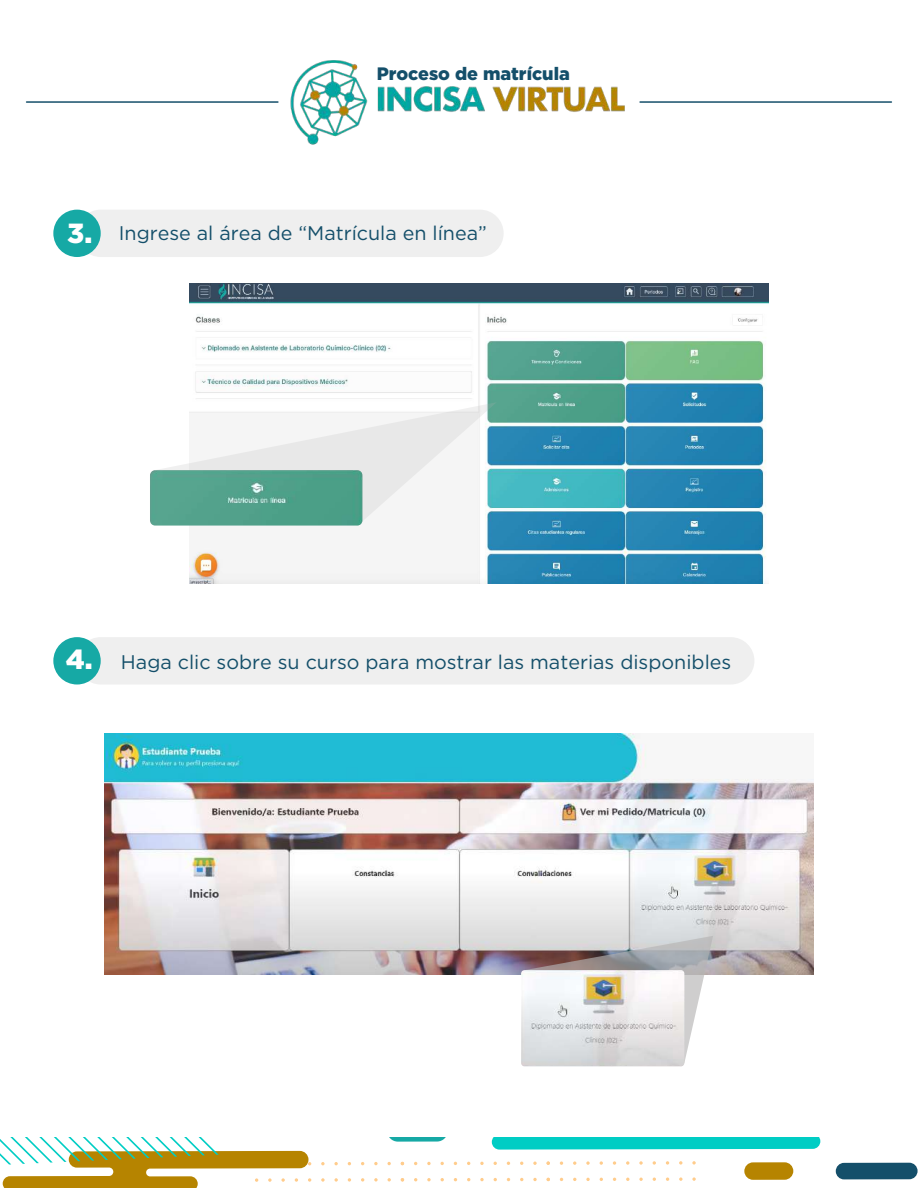
<style>
.page{position:relative;width:918px;height:1188px;background:#fff}
.page>*{position:absolute;margin:0;border:0;box-sizing:border-box;transform-origin:0 0}
.t1{font:900 27.75px "Gotham";color:#fff}
.t2{font:19.65px "Gotham";color:#144f6a}
.t3{font:900 18px "Gotham";color:#144f6a}
.s1{font-weight:900;font-size:27.75px;color:#fff}
</style>
<div class="page">
<div style="left:77px;top:210px;width:427px;height:47px;background:#efefef;border-radius:24px"></div>
<div style="left:53px;top:210px;width:48px;height:47px;background:#16a9a5;border-radius:50%"></div>
<div style="left:77px;top:637px;width:677px;height:48px;background:#efefef;border-radius:24px"></div>
<div style="left:53px;top:637px;width:48px;height:48px;background:#16a9a5;border-radius:50%"></div>
<img style="left:290px;top:60px;width:335px;height:85px">
<hr style="left:640px;top:101px;width:251px;height:2px;background:#154f6a">
<hr style="left:27px;top:101px;width:251px;height:2px;background:#154f6a">
<img style="left:190px;top:284px;width:578px;height:300px">
<svg style="left:159px;top:402px;width:338px;height:124px"></svg>
<img style="left:150px;top:470px;width:212px;height:56px">
<svg style="left:374px;top:1178px;width:4px;height:4px"></svg>
<svg style="left:361px;top:1178px;width:3px;height:4px"></svg>
<svg style="left:348px;top:1178px;width:3px;height:4px"></svg>
<svg style="left:334px;top:1178px;width:4px;height:4px"></svg>
<svg style="left:321px;top:1178px;width:4px;height:4px"></svg>
<svg style="left:387px;top:1162px;width:4px;height:3px"></svg>
<svg style="left:374px;top:1162px;width:4px;height:3px"></svg>
<svg style="left:334px;top:1162px;width:4px;height:3px"></svg>
<svg style="left:321px;top:1162px;width:4px;height:3px"></svg>
<svg style="left:533px;top:1178px;width:4px;height:3px"></svg>
<svg style="left:480px;top:1178px;width:4px;height:3px"></svg>
<svg style="left:427px;top:1178px;width:4px;height:3px"></svg>
<svg style="left:533px;top:1162px;width:4px;height:3px"></svg>
<svg style="left:480px;top:1162px;width:4px;height:3px"></svg>
<svg style="left:427px;top:1162px;width:4px;height:3px"></svg>
<svg style="left:692px;top:1177px;width:4px;height:4px"></svg>
<svg style="left:679px;top:1177px;width:4px;height:4px"></svg>
<svg style="left:666px;top:1177px;width:3px;height:4px"></svg>
<svg style="left:639px;top:1178px;width:4px;height:3px"></svg>
<svg style="left:586px;top:1178px;width:4px;height:3px"></svg>
<svg style="left:692px;top:1161px;width:4px;height:4px"></svg>
<svg style="left:666px;top:1161px;width:3px;height:4px"></svg>
<svg style="left:653px;top:1161px;width:3px;height:4px"></svg>
<svg style="left:639px;top:1161px;width:4px;height:4px"></svg>
<svg style="left:626px;top:1161px;width:3px;height:4px"></svg>
<svg style="left:613px;top:1161px;width:3px;height:4px"></svg>
<svg style="left:600px;top:1161px;width:3px;height:4px"></svg>
<svg style="left:586px;top:1161px;width:4px;height:4px"></svg>
<svg style="left:560px;top:1161px;width:3px;height:4px"></svg>
<div style="left:744px;top:1162px;width:49px;height:18px;background:#b68400;border-radius:9px"></div>
<svg style="left:492px;top:1138px;width:328px;height:12px;background:#11d0c8"></svg>
<svg style="left:390px;top:1138px;width:55px;height:4px"></svg>
<div style="left:836px;top:1163px;width:82px;height:16px;background:#144f6a;border-radius:8px"></div>
<svg style="left:0;top:1138px;width:311px;height:50px"></svg>
<img style="left:105px;top:734px;width:708px;height:241px">
<svg style="left:524px;top:936px;width:189px;height:127px"></svg>
<img style="left:521px;top:970px;width:163px;height:96px">
<p class="t3" style="left:377px;top:63px;width:195px">Proceso de matrícula</p>
<p class="t2" style="left:67px;top:222px;width:421px"><span class="s1">3.</span> Ingrese al área de “Matrícula en línea”</p>
<h1 class="t1" style="left:66px;top:643px;width:28px">4.</h1>
<p class="t2" style="left:121px;top:651px;width:612px">Haga clic sobre su curso para mostrar las materias disponibles</p>
</div>
